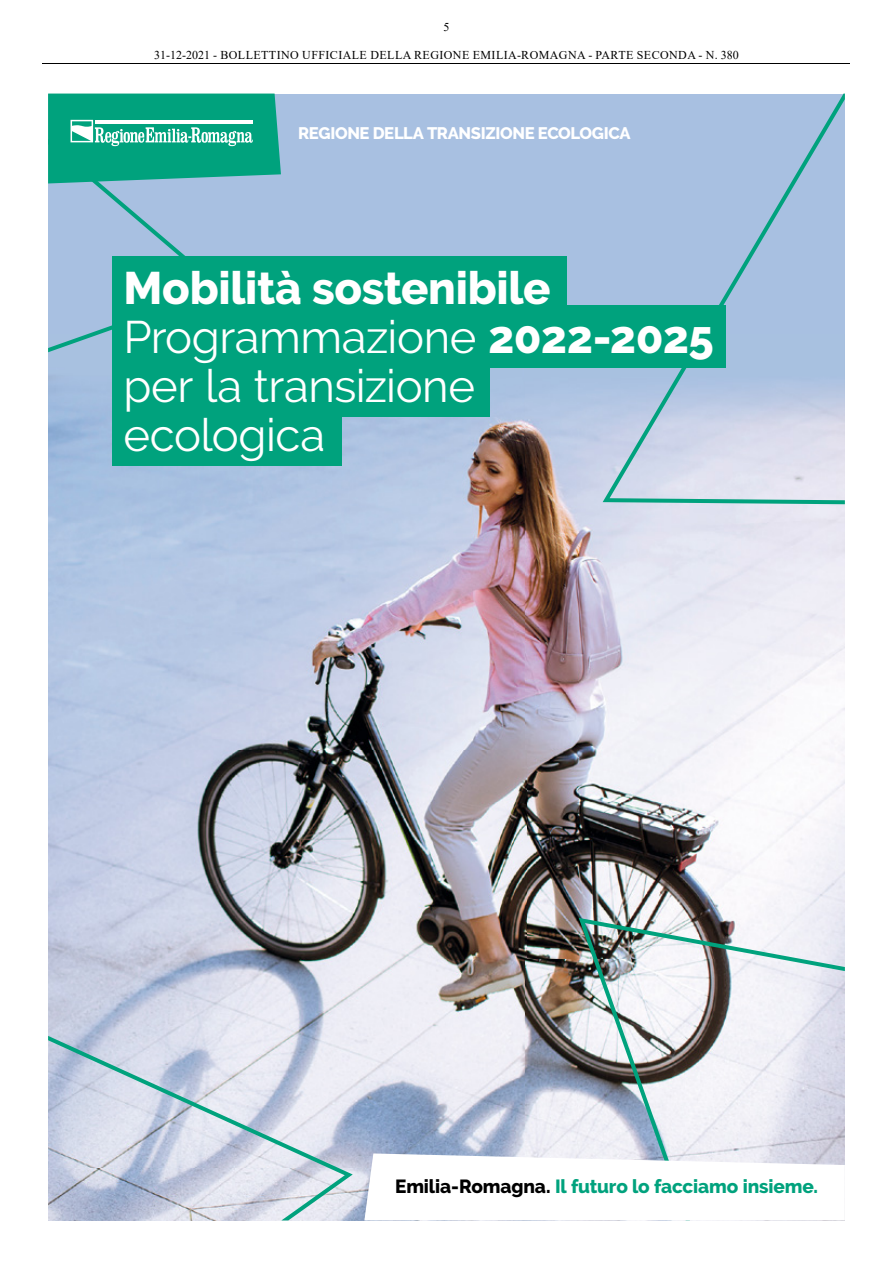
<style>
.page{position:relative;width:893px;height:1263px;background:#fff}
.page>*{position:absolute;margin:0;border:0;box-sizing:border-box;transform-origin:0 0}
.t1{font:45.45px/97.1px "Raleway";letter-spacing:-.01em;color:#fff}
.t2{font:800 45.45px "Raleway";letter-spacing:-.01em;color:#fff}
.t3{font:800 18.9px "Raleway";letter-spacing:-.005em;color:#00a27d}
.t4{font:800 16.65px "Raleway";letter-spacing:-.02em;color:#fff}
.t5{font:12px "Times New Roman";letter-spacing:.035em;color:#000}
.s1{font-weight:800}
.s2{color:#000}
</style>
<div class="page">
<hr style="left:43px;top:64px;width:807px;height:1px;background:#000">
<div style="left:48px;top:94px;width:797px;height:1126px;background:#a8c0e1"></div>
<img style="left:48px;top:352px;width:797px;height:868px">
<svg style="left:48px;top:94px;width:233px;height:258px"></svg>
<svg style="left:603px;top:94px;width:242px;height:410px"></svg>
<img style="left:579px;top:918px;width:266px;height:235px">
<svg style="left:48px;top:1036px;width:305px;height:184px;background:#c9d3e1"></svg>
<svg style="left:364px;top:1153px;width:481px;height:67px;background:#fafafc"></svg>
<div style="left:112px;top:403px;width:230px;height:63px;background:#00a27d"></div>
<div style="left:112px;top:305px;width:614px;height:63px;background:#00a27d"></div>
<div style="left:112px;top:256px;width:455px;height:63px;background:#00a27d"></div>
<div style="left:112px;top:354px;width:378px;height:63px;background:#00a27d"></div>
<p class="t5" style="left:443px;top:19px;width:7px">5</p>
<p class="t5" style="left:154px;top:47px;width:586px">31-12-2021 - BOLLETTINO UFFICIALE DELLA REGIONE EMILIA-ROMAGNA - PARTE SECONDA - N. 380</p>
<h3 class="t4" style="left:298px;top:124px;width:334px">REGIONE DELLA TRANSIZIONE ECOLOGICA</h3>
<h1 class="t2" style="left:123px;top:263px;width:429px">Mobilità sostenibile</h1>
<h1 class="t1" style="left:123px;top:289px;width:592px">Programmazione <span class="s1">2022-2025 </span>ecologica</h1>
<h1 class="t1" style="left:123px;top:337px;width:353px">per la transizione</h1>
<h2 class="t3" style="left:395px;top:1176px;width:425px"><span class="s2">Emilia-Romagna.</span> Il futuro lo facciamo insieme.</h2>
</div>
